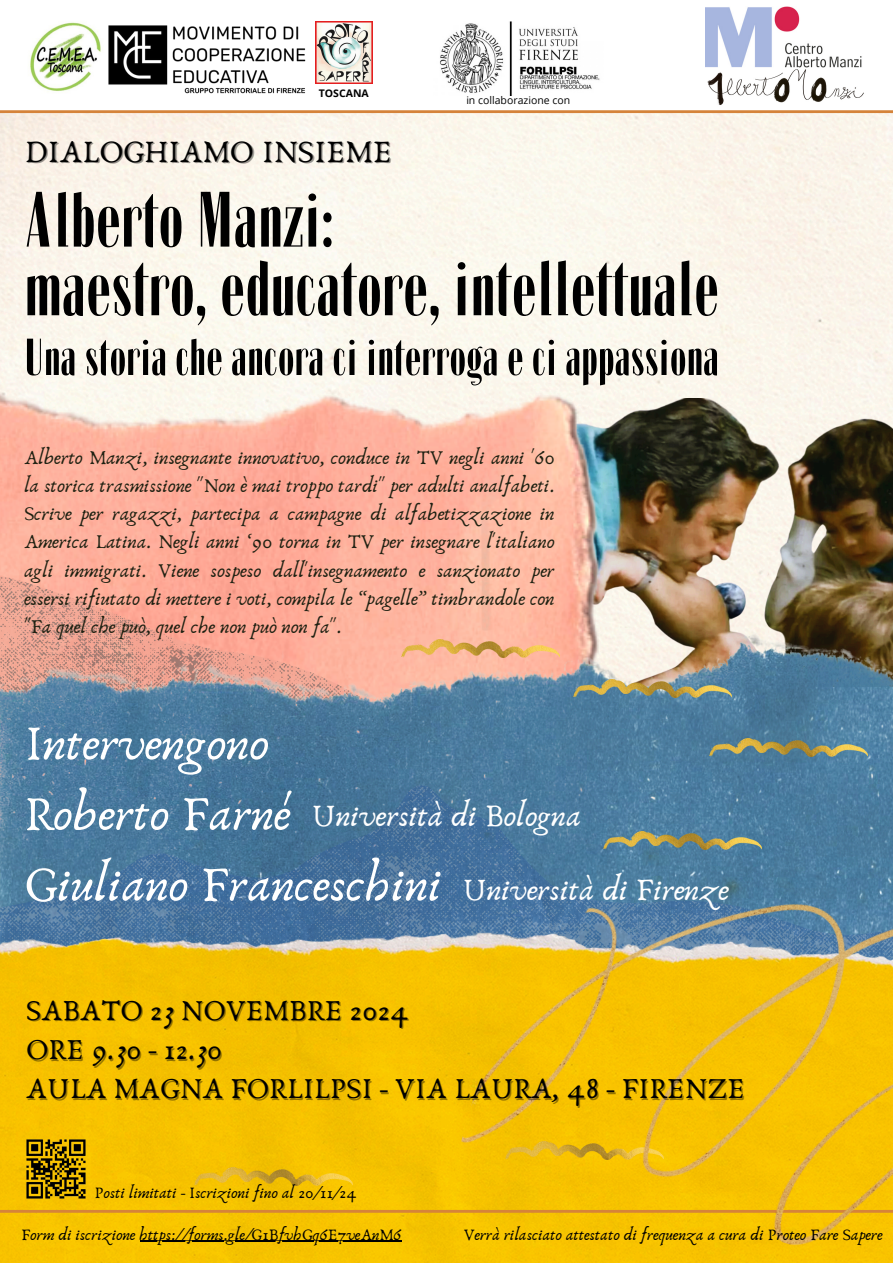
<style>
.page{position:relative;width:893px;height:1263px;background:#fff}
.page>*{position:absolute;margin:0;border:0;box-sizing:border-box;transform-origin:0 0}
.t1{font:75.75px/68.6px "Zabatana Poster";color:#000}
.t2{font:51px "Anaktoria";color:#fff}
.t3{font:50.25px "Zabatana Poster";color:#000}
.t4{font:50.25px "Anaktoria";color:#fff}
.t5{font:32.25px "Anaktoria";color:#fff}
.t6{font:32.25px "Anaktoria";color:#000}
.t7{font:30px "Anaktoria";color:#000}
.t8{font:20.25px/28.1px "Anaktoria";color:#1e2112;text-align:justify}
.t9{font:16.5px "Anaktoria";color:#000}
.t10{font:10.5px "Open Sans";color:#000}
.t11{font:700 10.5px "Open Sans";color:#000}
</style>
<div class="page">
<img style="left:606px;top:398px;width:287px;height:234px">
<img style="left:0;top:346px;width:606px;height:286px">
<svg style="left:0;top:572px;width:415px;height:60px;background:#f7a996"></svg>
<img style="left:0;top:632px;width:893px;height:153px">
<svg style="left:0;top:785px;width:893px;height:148px;background:#48759c"></svg>
<img style="left:0;top:933px;width:459px;height:330px">
<img style="left:573px;top:679px;width:158px;height:18px">
<hr style="left:0;top:110px;width:893px;height:3px;background:#d5833a">
<hr style="left:0;top:1210px;width:893px;height:3px;background:#d5833a">
<img style="left:195px;top:1168px;width:158px;height:18px">
<img style="left:459px;top:798px;width:434px;height:465px">
<img style="left:108px;top:25px;width:198px;height:69px">
<img style="left:440px;top:22px;width:160px;height:73px">
<img style="left:706px;top:67px;width:158px;height:38px">
<img style="left:401px;top:639px;width:158px;height:18px">
<img style="left:709px;top:738px;width:158px;height:18px">
<img style="left:705px;top:6px;width:157px;height:61px">
<img style="left:20px;top:1132px;width:73px;height:73px">
<img style="left:30px;top:22px;width:71px;height:70px">
<img style="left:316px;top:22px;width:56px;height:62px">
<hr style="left:140px;top:1241px;width:261px;height:1px;background:#000">
<img style="left:603px;top:831px;width:158px;height:18px">
<p class="t11" style="left:319px;top:86px;width:51px">TOSCANA</p>
<h3 class="t6" style="left:24px;top:132px;width:369px">DIALOGHIAMO INSIEME</h3>
<h4 class="t10" style="left:466px;top:93px;width:105px">in collaborazione con</h4>
<p class="t1" style="left:24px;top:197px;width:696px">Alberto Manzi:<br>maestro, educatore, intellettuale</p>
<p class="t3" style="left:24px;top:340px;width:696px">Una storia che ancora ci interroga e ci appassiona</p>
<h5 class="t8" style="left:24px;top:444px;width:532px">Alberto Manzi, insegnante innovativo, conduce in TV negli anni '60 la storica trasmissione "Non è mai troppo tardi" per adulti analfabeti.<br>Scrive per ragazzi, partecipa a campagne di alfabetizzazione in America Latina. Negli anni ‘90 torna in TV per insegnare l'italiano agli immigrati. Viene sospeso dall'insegnamento e sanzionato per essersi rifiutato di mettere i voti, compila le “pagelle” timbrandole con "Fa quel che può, quel che non può non fa".</h5>
<p class="t2" style="left:24px;top:712px;width:246px">Intervengono</p>
<p class="t4" style="left:24px;top:783px;width:268px">Roberto Farné</p>
<p class="t2" style="left:24px;top:853px;width:419px">Giuliano Franceschini</p>
<p class="t5" style="left:312px;top:796px;width:271px">Università di Bologna</p>
<p class="t5" style="left:463px;top:870px;width:268px">Università di Firenze</p>
<p class="t7" style="left:26px;top:992px;width:384px">SABATO 23 NOVEMBRE 2024</p>
<p class="t7" style="left:26px;top:1031px;width:197px">ORE 9.30 - 12.30</p>
<h5 class="t7" style="left:26px;top:1070px;width:720px">AULA MAGNA FORLILPSI - VIA LAURA, 48 - FIRENZE</h5>
<p class="t9" style="left:95px;top:1182px;width:263px">Posti limitati - Iscrizioni fino al 20/11/24</p>
<h4 class="t9" style="left:21px;top:1224px;width:381px">Form di iscrizione https://forms.gle/G1BfvhGq6E7veAnM6</h4>
<p class="t9" style="left:464px;top:1224px;width:420px">Verrà rilasciato attestato di frequenza a cura di Proteo Fare Sapere</p>
</div>
